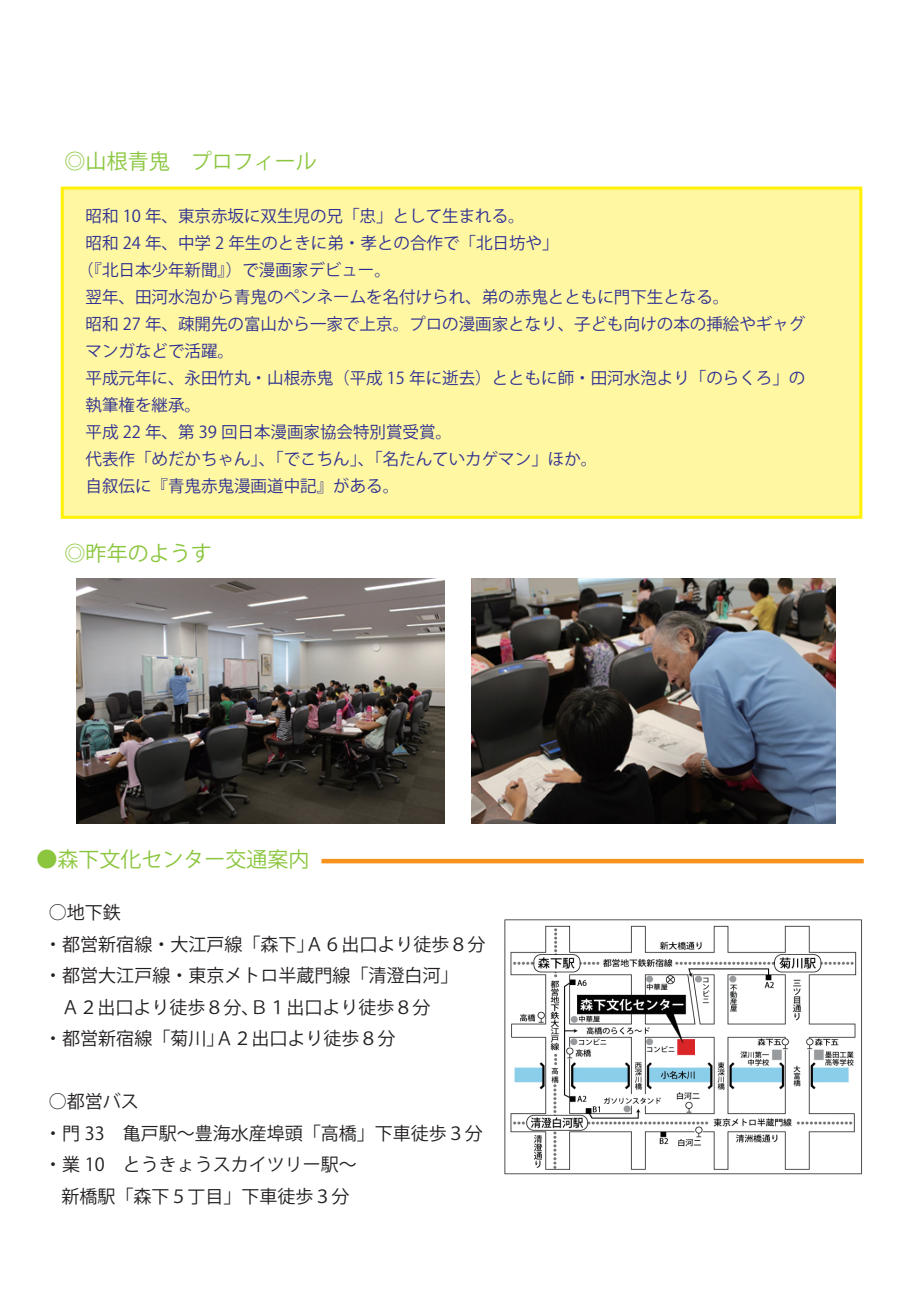
<style>
.page{position:relative;width:919px;height:1289px;background:#fff}
.page>*{position:absolute;margin:0;border:0;box-sizing:border-box;transform-origin:0 0}
.t1{font:21px "Koz Go Pr 6 N";color:#8bc63e}
.t2{font:18px "Koz Go Pr 6 N";color:#231f20}
.t3{font:16.5px "Koz Go Pr 6 N";color:#2e3092}
</style>
<div class="page">
<div style="left:61px;top:186px;width:801px;height:333px;background:#fff7a2;border:3px solid #fff101"></div>
<div style="left:321px;top:858px;width:542px;height:5px;background:#f7931d"></div>
<img style="left:471px;top:578px;width:364px;height:246px">
<img style="left:77px;top:578px;width:367px;height:246px">
<img style="left:504px;top:919px;width:358px;height:256px">
<p class="t1" style="left:65px;top:150px;width:253px">◎山根青鬼　プロフィール</p>
<p class="t3" style="left:86px;top:207px;width:440px">昭和 10 年、東京赤坂に双生児の兄「忠」として生まれる。</p>
<p class="t3" style="left:86px;top:234px;width:474px">昭和 24 年、中学 2 年生のときに弟・孝との合作で「北日坊や」</p>
<p class="t3" style="left:77px;top:261px;width:315px">（『北日本少年新聞』）で漫画家デビュー。</p>
<p class="t3" style="left:86px;top:288px;width:645px">翌年、田河水泡から青鬼のペンネームを名付けられ、弟の赤鬼とともに門下生となる。</p>
<p class="t3" style="left:86px;top:315px;width:721px">昭和 27 年、疎開先の富山から一家で上京。プロの漫画家となり、子ども向けの本の挿絵やギャグ</p>
<p class="t3" style="left:86px;top:342px;width:150px">マンガなどで活躍。</p>
<p class="t3" style="left:86px;top:369px;width:721px">平成元年に、永田竹丸・山根赤鬼（平成 15 年に逝去）とともに師・田河水泡より「のらくろ」の</p>
<p class="t3" style="left:86px;top:396px;width:117px">執筆権を継承。</p>
<p class="t3" style="left:86px;top:423px;width:368px">平成 22 年、第 39 回日本漫画家協会特別賞受賞。</p>
<p class="t3" style="left:86px;top:450px;width:513px">代表作「めだかちゃん」、「でこちん」、「名たんていカゲマン」ほか。</p>
<p class="t3" style="left:86px;top:477px;width:315px">自叙伝に『青鬼赤鬼漫画道中記』がある。</p>
<p class="t1" style="left:65px;top:541px;width:148px">◎昨年のようす</p>
<p class="t1" style="left:36px;top:847px;width:274px">●森下文化センター交通案内</p>
<p class="t2" style="left:49px;top:902px;width:73px">○地下鉄</p>
<p class="t2" style="left:44px;top:933px;width:443px">・都営新宿線・大江戸線「森下」Ａ６出口より徒歩８分</p>
<p class="t2" style="left:44px;top:965px;width:416px">・都営大江戸線・東京メトロ半蔵門線「清澄白河」</p>
<p class="t2" style="left:61px;top:996px;width:371px">Ａ２出口より徒歩８分、Ｂ１出口より徒歩８分</p>
<p class="t2" style="left:44px;top:1028px;width:353px">・都営新宿線「菊川」Ａ２出口より徒歩８分</p>
<p class="t2" style="left:49px;top:1091px;width:91px">○都営バス</p>
<p class="t2" style="left:44px;top:1122px;width:440px">・門 33　亀戸駅～豊海水産埠頭「高橋」下車徒歩３分</p>
<p class="t2" style="left:44px;top:1154px;width:314px">・業 10　とうきょうスカイツリー駅～</p>
<p class="t2" style="left:61px;top:1185px;width:290px">新橋駅「森下５丁目」下車徒歩３分</p>
</div>
